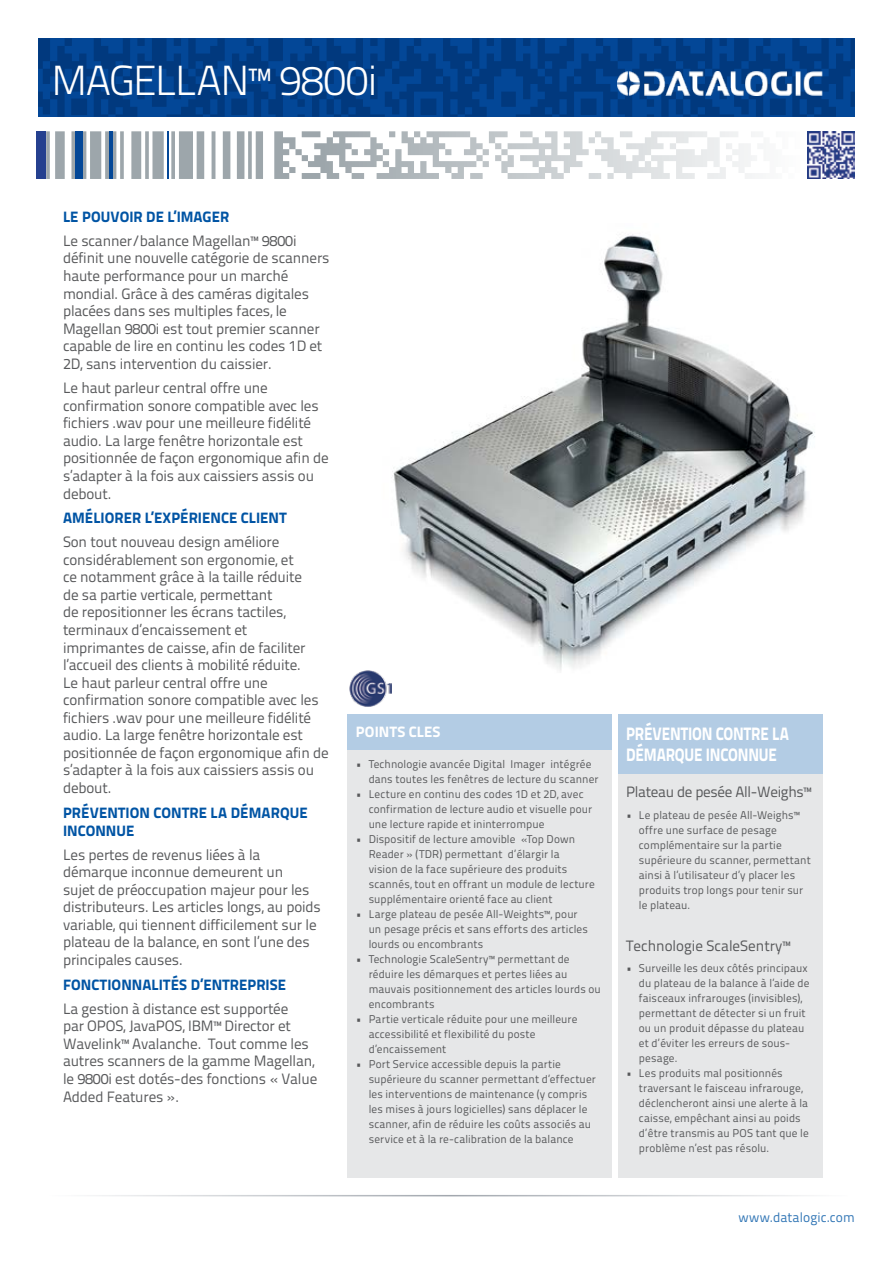
<style>
.page{position:relative;width:893px;height:1263px;background:#fff}
.page>*{position:absolute;margin:0;border:0;box-sizing:border-box;transform-origin:0 0}
.t1{font:300 42px "Titillium Text 22 L";letter-spacing:-.035em;color:#fff}
.t2{font:800 18px/21.6px "Titillium Text 22 L";letter-spacing:-.015em;color:#fff;scale:.85 1}
.t3{font:15px/17.5px "Titillium Text 22 L";letter-spacing:-.01em;color:#58595b}
.t4{font:800 15px/18px "Titillium Text 22 L";letter-spacing:.005em;color:#0054a4}
.t5{font:800 15px "Titillium Text 22 L";letter-spacing:.005em;color:#fff}
.t6{font:13.5px "Titillium Text 22 L";letter-spacing:.005em;color:#3377b6}
.t7{font:11.25px/15px "Titillium Text 22 L";letter-spacing:.01em;color:#58595b}
</style>
<div class="page">
<svg style="left:38px;top:38px;width:817px;height:79px;background:#023f89"></svg>
<svg style="left:302px;top:131px;width:453px;height:48px"></svg>
<hr style="left:167px;top:131px;width:2px;height:48px;background:#034797">
<div style="left:75px;top:131px;width:7px;height:48px;background:#034797"></div>
<hr style="left:109px;top:131px;width:4px;height:48px;background:#034797">
<div style="left:37px;top:131px;width:9px;height:48px;background:#25408f"></div>
<hr style="left:45px;top:1195px;width:803px;height:1px;background:#9da3aa">
<div style="left:348px;top:714px;width:264px;height:36px;background:#b3cce4"></div>
<div style="left:618px;top:714px;width:204px;height:60px;background:#b3cce4"></div>
<div style="left:348px;top:750px;width:264px;height:428px;background:#e6e7e8"></div>
<div style="left:618px;top:774px;width:204px;height:404px;background:#e6e7e8"></div>
<img style="left:618px;top:72px;width:204px;height:23px">
<img style="left:807px;top:131px;width:48px;height:48px">
<img style="left:391px;top:234px;width:424px;height:452px">
<img style="left:349px;top:670px;width:42px;height:37px">
<h1 class="t1" style="left:51px;top:50px;width:327px">MAGELLAN™ 9800i</h1>
<h3 class="t4" style="left:63px;top:207px;width:168px">LE POUVOIR DE L’IMAGER</h3>
<p class="t3" style="left:63px;top:231px;width:268px">Le scanner/balance Magellan™ 9800i définit une nouvelle catégorie de scanners haute performance pour un marché mondial. Grâce à des caméras digitales placées dans ses multiples faces, le Magellan 9800i est tout premier scanner capable de lire en continu les codes 1D et 2D, sans intervention du caissier.</p>
<p class="t3" style="left:63px;top:378px;width:267px">Le haut parleur central offre une confirmation sonore compatible avec les fichiers .wav pour une meilleure fidélité audio. La large fenêtre horizontale est positionnée de façon ergonomique afin de s’adapter à la fois aux caissiers assis ou debout.</p>
<h3 class="t4" style="left:63px;top:508px;width:225px">AMÉLIORER L’EXPÉRIENCE CLIENT</h3>
<p class="t3" style="left:63px;top:532px;width:267px">Son tout nouveau design améliore considérablement son ergonomie, et<br>ce notamment grâce à la taille réduite<br>de sa partie verticale, permettant<br>de repositionner les écrans tactiles, terminaux d’encaissement et imprimantes de caisse, afin de faciliter l’accueil des clients à mobilité réduite.<br>Le haut parleur central offre une confirmation sonore compatible avec les fichiers .wav pour une meilleure fidélité audio. La large fenêtre horizontale est positionnée de façon ergonomique afin de s’adapter à la fois aux caissiers assis ou debout.</p>
<h3 class="t4" style="left:63px;top:803px;width:246px">PRÉVENTION CONTRE LA DÉMARQUE<br>INCONNUE</h3>
<p class="t3" style="left:63px;top:845px;width:259px">Les pertes de revenus liées à la démarque inconnue demeurent un<br>sujet de préoccupation majeur pour les distributeurs. Les articles longs, au poids variable, qui tiennent difficilement sur le plateau de la balance, en sont l’une des principales causes.</p>
<h3 class="t4" style="left:63px;top:975px;width:225px">FONCTIONNALITÉS D’ENTREPRISE</h3>
<h3 class="t3" style="left:63px;top:999px;width:256px">La gestion à distance est supportée<br>par OPOS, JavaPOS, IBM™ Director et Wavelink™ Avalanche. Tout comme les autres scanners de la gamme Magellan, le 9800i est dotés-des fonctions « Value Added Features ».</h3>
<h3 class="t5" style="left:356px;top:720px;width:86px">POINTS CLES</h3>
<h2 class="t2" style="left:626px;top:721px;width:193px">PRÉVENTION CONTRE LA<br>DÉMARQUE INCONNUE</h2>
<p class="t7" style="left:369px;top:756px;width:231px;text-indent:-13px">• Technologie avancée Digital Imager intégrée dans toutes les fenêtres de lecture du scanner</p>
<p class="t7" style="left:369px;top:786px;width:225px;text-indent:-13px">• Lecture en continu des codes 1D et 2D, avec confirmation de lecture audio et visuelle pour une lecture rapide et ininterrompue</p>
<p class="t7" style="left:369px;top:831px;width:228px;text-indent:-13px">• Dispositif de lecture amovible «Top Down Reader » (TDR) permettant d’élargir la<br>vision de la face supérieure des produits scannés, tout en offrant un module de lecture supplémentaire orienté face au client</p>
<p class="t7" style="left:369px;top:906px;width:221px;text-indent:-13px">• Large plateau de pesée All-Weights™, pour un pesage précis et sans efforts des articles lourds ou encombrants</p>
<p class="t7" style="left:369px;top:951px;width:234px;text-indent:-13px">• Technologie ScaleSentry™ permettant de réduire les démarques et pertes liées au mauvais positionnement des articles lourds ou encombrants</p>
<p class="t7" style="left:369px;top:1011px;width:210px;text-indent:-13px">• Partie verticale réduite pour une meilleure accessibilité et flexibilité du poste d’encaissement</p>
<p class="t7" style="left:369px;top:1056px;width:229px;text-indent:-13px">• Port Service accessible depuis la partie supérieure du scanner permettant d’effectuer les interventions de maintenance (y compris les mises à jours logicielles) sans déplacer le scanner, afin de réduire les coûts associés au service et à la re-calibration de la balance</p>
<h3 class="t3" style="left:626px;top:782px;width:187px">Plateau de pesée All-Weighs™</h3>
<p class="t7" style="left:639px;top:806px;width:173px;text-indent:-13px">• Le plateau de pesée All-Weighs™ offre une surface de pesage complémentaire sur la partie supérieure du scanner, permettant ainsi à l’utilisateur d’y placer les produits trop longs pour tenir sur le plateau.</p>
<h3 class="t3" style="left:626px;top:936px;width:166px">Technologie ScaleSentry™</h3>
<p class="t7" style="left:639px;top:960px;width:172px;text-indent:-13px">• Surveille les deux côtés principaux du plateau de la balance à l’aide de faisceaux infrarouges (invisibles), permettant de détecter si un fruit ou un produit dépasse du plateau et d’éviter les erreurs de sous&shy;pesage.</p>
<p class="t7" style="left:639px;top:1065px;width:171px;text-indent:-13px">• Les produits mal positionnés traversant le faisceau infrarouge, déclencheront ainsi une alerte à la caisse, empêchant ainsi au poids d’être transmis au POS tant que le problème n’est pas résolu.</p>
<p class="t6" style="left:738px;top:1207px;width:118px">www.datalogic.com</p>
</div>
